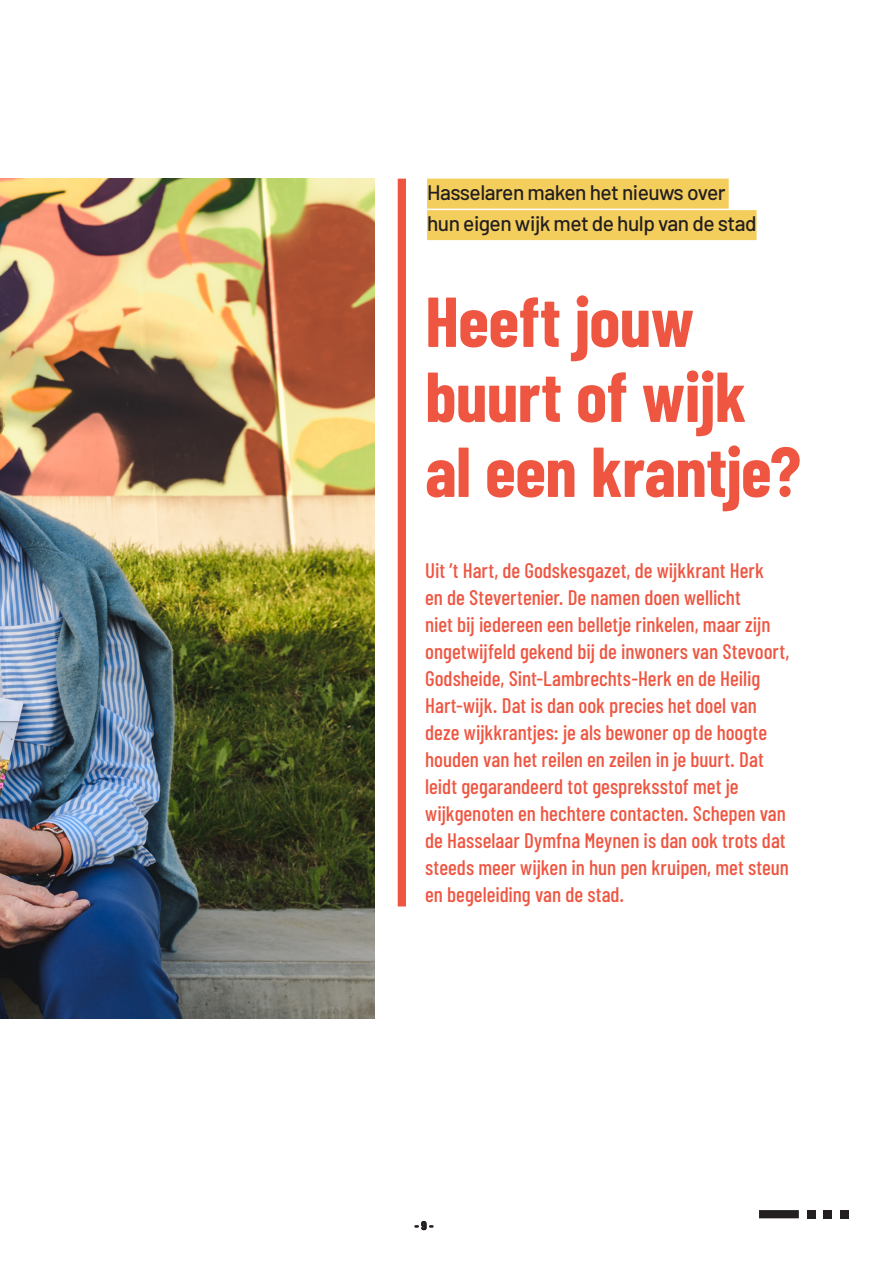
<style>
.page{position:relative;width:893px;height:1263px;background:#fff}
.page>*{position:absolute;margin:0;border:0;box-sizing:border-box;transform-origin:0 0}
.Titel_-_niveau_1_-_5{font:700 70.5px/75px "Barlow Condensed";letter-spacing:-.005em;color:#ee5642}
.Inleiding_-_Links_ui{font:500 21px/27px "Barlow Condensed";color:#ee5642}
.Ondertitel_-_gekleur{font:500 21px/31.5px "Barlow";letter-spacing:-.025em;color:#231f20}
.Paginanummers{font:700 12px "Barlow Condensed";color:#231f20}
</style>
<div class="page">
<img style="left:0;top:179px;width:374px;height:839px">
<div style="left:840px;top:1210px;width:8px;height:8px;background:#231f20"></div>
<div style="left:824px;top:1210px;width:8px;height:8px;background:#231f20"></div>
<div style="left:807px;top:1210px;width:8px;height:8px;background:#231f20"></div>
<div style="left:759px;top:1210px;width:40px;height:8px;background:#231f20"></div>
<div style="left:398px;top:179px;width:8px;height:727px;background:#ee5642"></div>
<div style="left:427px;top:179px;width:302px;height:30px;background:#f4ce5d"></div>
<div style="left:427px;top:210px;width:330px;height:30px;background:#f4ce5d"></div>
<p class="Ondertitel_-_gekleur" style="left:427px;top:176px;width:331px">Hasselaren maken het nieuws over hun eigen wijk met de hulp van de stad</p>
<p class="Titel_-_niveau_1_-_5" style="left:425px;top:282px;width:377px">Heeft jouw buurt of wijk al een krantje?</p>
<p class="Inleiding_-_Links_ui" style="left:425px;top:556px;width:366px">Uit ’t Hart, de Godskesgazet, de wijkkrant Herk<br>en de Stevertenier. De namen doen wellicht<br>niet bij iedereen een belletje rinkelen, maar zijn ongetwijfeld gekend bij de inwoners van Stevoort, Godsheide, Sint-Lambrechts-Herk en de Heilig Hart-wijk. Dat is dan ook precies het doel van deze wijkkrantjes: je als bewoner op de hoogte houden van het reilen en zeilen in je buurt. Dat leidt gegarandeerd tot gespreksstof met je wijkgenoten en hechtere contacten. Schepen van de Hasselaar Dymfna Meynen is dan ook trots dat steeds meer wijken in hun pen kruipen, met steun en begeleiding van de stad.</p>
<p class="Paginanummers" style="left:415px;top:1218px;width:20px">- 9 -</p>
</div>
